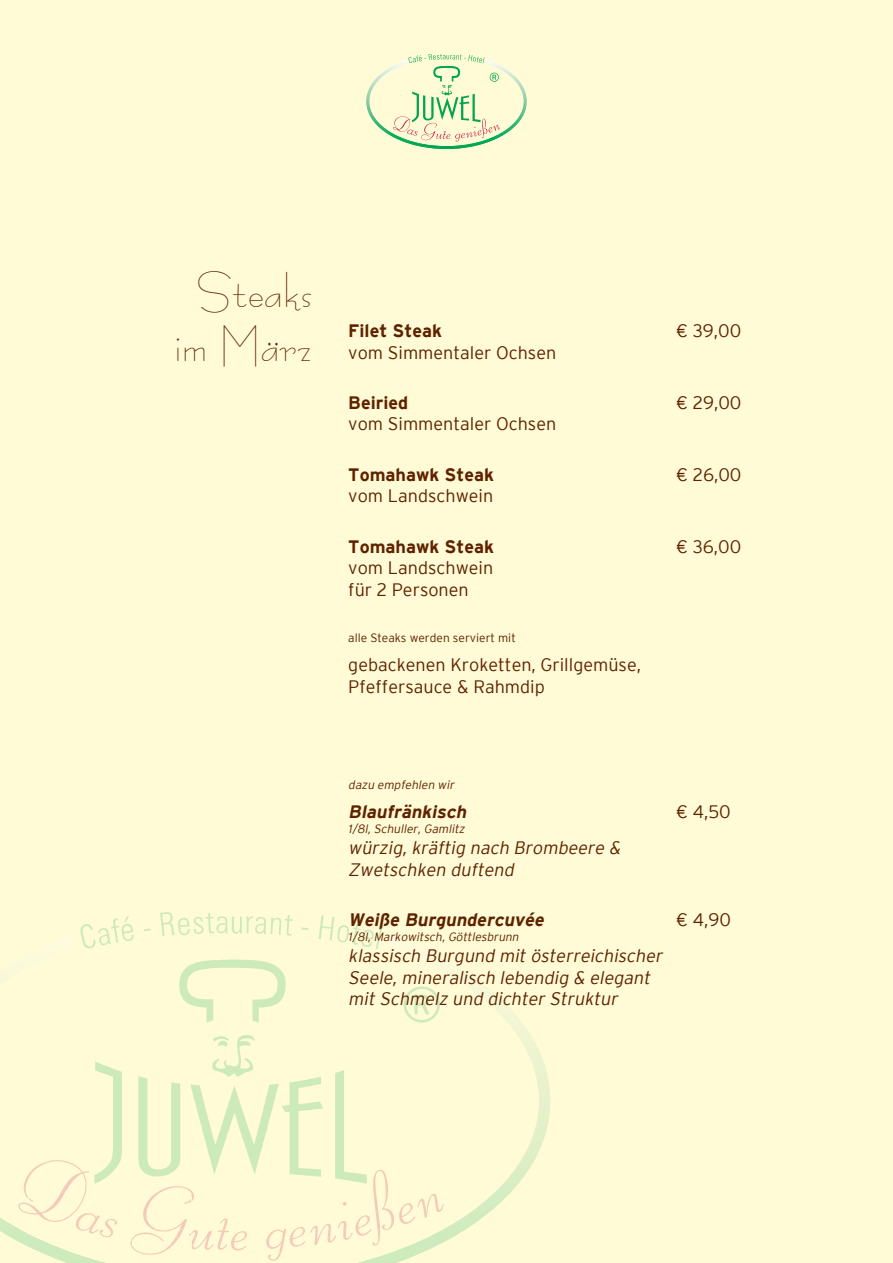
<style>
.page{position:relative;width:893px;height:1263px;background:#fffbd6}
.page>*{position:absolute;margin:0;border:0;box-sizing:border-box;transform-origin:0 0}
.t1{font:45px "Bernhard Fashion BT";color:#5f2200}
.t2{font:300 18px/21.6px "Harreither";color:#5f2200}
.t3{font:italic 300 18px/21.6px "Harreither";color:#5f2200}
.t4{font:700 18px "Harreither";color:#5f2200}
.t5{font:italic 700 18px "Harreither";color:#5f2200}
.t6{font:italic 300 12px "Harreither";color:#5f2200}
.t7{font:300 12px "Harreither";color:#5f2200}
</style>
<div class="page">
<svg style="left:366px;top:54px;width:161px;height:95px"></svg>
<svg style="left:0;top:912px;width:550px;height:351px"></svg>
<p class="t1" style="left:196px;top:264px;width:118px">Steaks</p>
<p class="t1" style="left:174px;top:318px;width:140px">im März</p>
<p class="t4" style="left:348px;top:319px;width:95px">Filet Steak</p>
<p class="t2" style="left:348px;top:341px;width:209px">vom Simmentaler Ochsen</p>
<p class="t4" style="left:348px;top:391px;width:62px">Beiried</p>
<p class="t2" style="left:348px;top:413px;width:209px">vom Simmentaler Ochsen</p>
<p class="t4" style="left:348px;top:463px;width:147px">Tomahawk Steak</p>
<p class="t2" style="left:348px;top:484px;width:146px">vom Landschwein</p>
<p class="t4" style="left:348px;top:534px;width:147px">Tomahawk Steak</p>
<p class="t2" style="left:348px;top:556px;width:146px">vom Landschwein</p>
<p class="t2" style="left:348px;top:578px;width:122px">für 2 Personen</p>
<p class="t7" style="left:348px;top:630px;width:169px">alle Steaks werden serviert mit</p>
<p class="t2" style="left:348px;top:653px;width:294px">gebackenen Kroketten, Grillgemüse,<br>Pfeffersauce &amp; Rahmdip</p>
<p class="t2" style="left:676px;top:319px;width:67px">€ 39,00</p>
<p class="t2" style="left:676px;top:391px;width:67px">€ 29,00</p>
<p class="t2" style="left:676px;top:463px;width:67px">€ 26,00</p>
<p class="t2" style="left:676px;top:535px;width:67px">€ 36,00</p>
<p class="t6" style="left:348px;top:777px;width:110px">dazu empfehlen wir</p>
<p class="t5" style="left:348px;top:800px;width:124px">Blaufränkisch</p>
<p class="t6" style="left:348px;top:821px;width:120px">1/8l,Schuller,Gamlitz</p>
<p class="t3" style="left:348px;top:836px;width:277px">würzig,kräftig nach Brombeere &amp;<br>Zwetschken duftend</p>
<p class="t2" style="left:676px;top:800px;width:57px">€ 4,50</p>
<p class="t5" style="left:348px;top:908px;width:201px">Weiße Burgundercuvée</p>
<p class="t6" style="left:348px;top:929px;width:174px">1/8l,Markowitsch,Göttlesbrunn</p>
<p class="t3" style="left:348px;top:944px;width:319px">klassisch Burgund mitösterreichischer<br>Seele,mineralisch lebendig &amp; elegant mitSchmelz und dichter Struktur</p>
<p class="t2" style="left:676px;top:908px;width:57px">€ 4,90</p>
</div>
